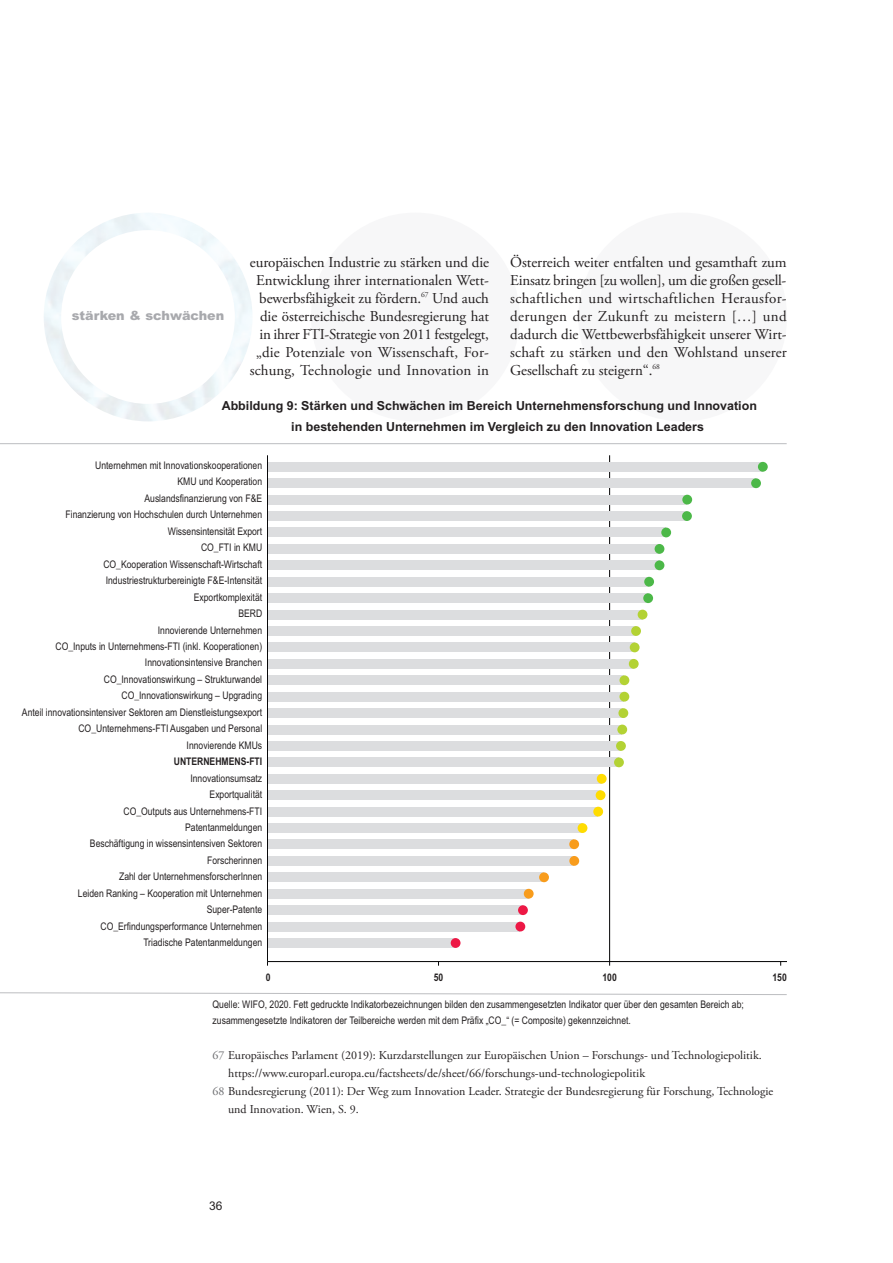
<style>
.page{position:relative;width:893px;height:1263px;background:#fff}
.page>*{position:absolute;margin:0;border:0;box-sizing:border-box;transform-origin:0 0}
.t1{font:15px/18px "Adobe Garamond Pro";letter-spacing:-.005em;color:#231f20;text-align:right}
.t2{font:900 12.75px "Arial";color:#a8a9ad}
.t3{font:700 12.45px/20.5px "Arial";color:#231f20}
.t4{font:12px "Adobe Garamond Pro";color:#231f20}
.t5{font:12px "Arial";color:#231f20}
.t6{font:10.5px/16.5px "Arial Narrow";color:#231f20;text-align:right}
.t7{font:700 10.5px "Arial Narrow";color:#231f20}
.s1{color:#6c6d70}
</style>
<div class="page">
<div style="left:311px;top:213px;width:209px;height:208px;background:#f7f7f8;border-radius:50%"></div>
<div style="left:578px;top:213px;width:209px;height:208px;background:#f7f7f8;border-radius:50%"></div>
<hr style="left:609px;top:455px;width:1px;height:506px;background:#000002">
<div style="left:267px;top:938px;width:189px;height:10px;background:#dcdddf"></div>
<div style="left:267px;top:922px;width:253px;height:9px;background:#dcdddf"></div>
<div style="left:267px;top:905px;width:256px;height:10px;background:#dcdddf"></div>
<div style="left:267px;top:889px;width:262px;height:10px;background:#dcdddf"></div>
<div style="left:267px;top:872px;width:277px;height:10px;background:#dcdddf"></div>
<div style="left:267px;top:856px;width:307px;height:10px;background:#dcdddf"></div>
<div style="left:267px;top:839px;width:307px;height:10px;background:#dcdddf"></div>
<div style="left:267px;top:823px;width:315px;height:10px;background:#dcdddf"></div>
<div style="left:267px;top:807px;width:331px;height:9px;background:#dcdddf"></div>
<div style="left:267px;top:790px;width:334px;height:10px;background:#dcdddf"></div>
<div style="left:267px;top:774px;width:335px;height:10px;background:#dcdddf"></div>
<div style="left:267px;top:757px;width:352px;height:10px;background:#dcdddf"></div>
<div style="left:267px;top:741px;width:354px;height:10px;background:#dcdddf"></div>
<div style="left:267px;top:725px;width:355px;height:9px;background:#dcdddf"></div>
<div style="left:267px;top:708px;width:356px;height:10px;background:#dcdddf"></div>
<div style="left:267px;top:692px;width:357px;height:10px;background:#dcdddf"></div>
<div style="left:267px;top:675px;width:357px;height:10px;background:#dcdddf"></div>
<div style="left:267px;top:659px;width:367px;height:10px;background:#dcdddf"></div>
<div style="left:267px;top:642px;width:368px;height:10px;background:#dcdddf"></div>
<div style="left:267px;top:626px;width:369px;height:10px;background:#dcdddf"></div>
<div style="left:267px;top:610px;width:376px;height:9px;background:#dcdddf"></div>
<div style="left:267px;top:593px;width:381px;height:10px;background:#dcdddf"></div>
<div style="left:267px;top:577px;width:382px;height:10px;background:#dcdddf"></div>
<div style="left:267px;top:560px;width:392px;height:10px;background:#dcdddf"></div>
<div style="left:267px;top:544px;width:393px;height:10px;background:#dcdddf"></div>
<div style="left:267px;top:528px;width:399px;height:9px;background:#dcdddf"></div>
<div style="left:267px;top:511px;width:420px;height:10px;background:#dcdddf"></div>
<div style="left:267px;top:495px;width:420px;height:9px;background:#dcdddf"></div>
<div style="left:267px;top:478px;width:489px;height:10px;background:#dcdddf"></div>
<div style="left:267px;top:462px;width:496px;height:10px;background:#dcdddf"></div>
<hr style="left:267px;top:961px;width:520px;height:1px;background:#000002">
<hr style="left:267px;top:455px;width:1px;height:506px;background:#000002">
<div style="left:451px;top:938px;width:9px;height:10px;background:#ed1845;border-radius:50%"></div>
<div style="left:515px;top:922px;width:10px;height:9px;background:#ed1845;border-radius:50%"></div>
<div style="left:518px;top:905px;width:10px;height:10px;background:#ed1845;border-radius:50%"></div>
<div style="left:524px;top:889px;width:10px;height:10px;background:#f89c1c;border-radius:50%"></div>
<div style="left:539px;top:872px;width:10px;height:10px;background:#f89c1c;border-radius:50%"></div>
<div style="left:569px;top:856px;width:10px;height:10px;background:#f89c1c;border-radius:50%"></div>
<div style="left:569px;top:839px;width:10px;height:10px;background:#f89c1c;border-radius:50%"></div>
<div style="left:578px;top:823px;width:9px;height:10px;background:#ffdc01;border-radius:50%"></div>
<div style="left:593px;top:807px;width:10px;height:9px;background:#ffdc01;border-radius:50%"></div>
<div style="left:596px;top:790px;width:9px;height:10px;background:#ffdc01;border-radius:50%"></div>
<div style="left:597px;top:774px;width:10px;height:10px;background:#ffdc01;border-radius:50%"></div>
<div style="left:614px;top:757px;width:10px;height:10px;background:#b3d234;border-radius:50%"></div>
<div style="left:616px;top:741px;width:10px;height:10px;background:#b3d234;border-radius:50%"></div>
<div style="left:617px;top:725px;width:10px;height:9px;background:#b3d234;border-radius:50%"></div>
<div style="left:618px;top:708px;width:10px;height:10px;background:#b3d234;border-radius:50%"></div>
<div style="left:619px;top:692px;width:10px;height:10px;background:#b3d234;border-radius:50%"></div>
<div style="left:619px;top:675px;width:10px;height:10px;background:#b3d234;border-radius:50%"></div>
<div style="left:629px;top:659px;width:10px;height:10px;background:#b3d234;border-radius:50%"></div>
<div style="left:630px;top:642px;width:10px;height:10px;background:#b3d234;border-radius:50%"></div>
<div style="left:631px;top:626px;width:10px;height:10px;background:#b3d234;border-radius:50%"></div>
<div style="left:638px;top:610px;width:9px;height:9px;background:#b3d234;border-radius:50%"></div>
<div style="left:643px;top:593px;width:10px;height:10px;background:#4cb848;border-radius:50%"></div>
<div style="left:644px;top:577px;width:10px;height:10px;background:#4cb848;border-radius:50%"></div>
<div style="left:655px;top:560px;width:9px;height:10px;background:#4cb848;border-radius:50%"></div>
<div style="left:655px;top:544px;width:9px;height:10px;background:#4cb848;border-radius:50%"></div>
<div style="left:661px;top:528px;width:10px;height:9px;background:#4cb848;border-radius:50%"></div>
<div style="left:682px;top:511px;width:10px;height:10px;background:#4cb848;border-radius:50%"></div>
<div style="left:682px;top:495px;width:10px;height:9px;background:#4cb848;border-radius:50%"></div>
<div style="left:751px;top:478px;width:10px;height:10px;background:#4cb848;border-radius:50%"></div>
<div style="left:758px;top:462px;width:10px;height:10px;background:#4cb848;border-radius:50%"></div>
<svg style="left:0;top:992px;width:787px;height:3px"></svg>
<hr style="left:0;top:443px;width:787px;height:1px;background:#bcbdc0">
<p class="t2" style="left:72px;top:308px;width:154px">stärken &amp; schwächen</p>
<p class="t1" style="left:250px;top:254px;width:241px">europäischen Industrie zu stärken und die Entwicklung ihrer internationalen Wett&shy;bewerbsfähigkeit zu fördern.<sup>67</sup> Und auch die österreichische Bundesregierung hat in ihrer FTI-Strategie von 2011 festgelegt, „die Potenziale von Wissenschaft, For&shy;schung, Technologie und Innovation in</p>
<p class="t1" style="left:510px;top:254px;width:278px;text-align:justify">Österreich weiter entfalten und gesamthaft zum Einsatz bringen [zu wollen], um die großen gesell&shy;schaftlichen und wirtschaftlichen Herausfor - derungen der Zukunft zu meistern […] und dadurch die Wettbewerbsfähigkeit unserer Wirt&shy;schaft zu stärken und den Wohlstand unserer Gesellschaft zu steigern“.<sup>68</sup></p>
<p class="t3" style="left:291px;top:396px;width:467px;text-indent:-70px">Abbildung 9: Stärken und Schwächen im Bereich Unternehmensforschung und Innovation in bestehenden Unternehmen im Vergleich zu den Innovation Leaders</p>
<p class="t6" style="left:22px;top:457px;width:242px">Unternehmen mit Innovationskooperationen<br>KMU und Kooperation<br>Auslandsfinanzierung von F&amp;E<br>Finanzierung von Hochschulen durch Unternehmen Wissensintensität Export<br>CO_FTI in KMU<br>CO_Kooperation Wissenschaft-Wirtschaft Industriestrukturbereinigte F&amp;E-Intensität<br>Exportkomplexität<br>BERD<br>Innovierende Unternehmen<br>CO_Inputs in Unternehmens-FTI (inkl. Kooperationen)<br>Innovationsintensive Branchen<br>CO_Innovationswirkung – Strukturwandel CO_Innovationswirkung – Upgrading<br>Anteil innovationsintensiver Sektoren am Dienstleistungsexport CO_Unternehmens-FTI Ausgaben und Personal<br>Innovierende KMUs</p>
<p class="t7" style="left:174px;top:755px;width:90px">UNTERNEHMENS-FTI</p>
<p class="t6" style="left:78px;top:770px;width:186px">Innovationsumsatz<br>Exportqualität<br>CO_Outputs aus Unternehmens-FTI<br>Patentanmeldungen<br>Beschäftigung in wissensintensiven Sektoren<br>Forscherinnen<br>Zahl der UnternehmensforscherInnen<br>Leiden Ranking – Kooperation mit Unternehmen<br>Super-Patente<br>CO_Erfindungsperformance Unternehmen<br>Triadische Patentanmeldungen</p>
<p class="t7" style="left:266px;top:971px;width:6px">0</p>
<p class="t7" style="left:434px;top:971px;width:11px">50</p>
<p class="t7" style="left:602px;top:971px;width:16px">100</p>
<p class="t7" style="left:772px;top:971px;width:16px">150</p>
<p class="t6" style="left:213px;top:996px;width:533px;text-align:left">Quelle: WIFO, 2020. Fett gedruckte Indikatorbezeichnungen bilden den zusammengesetzten Indikator quer über den gesamten Bereich ab; zusammengesetzte Indikatoren der Teilbereiche werden mit dem Präfix „CO_“ (= Composite) gekennzeichnet.</p>
<p class="t4" style="left:213px;top:1050px;width:551px"><span class="s1">67</span> Europäisches Parlament (2019): Kurzdarstellungen zur Europäischen Union – Forschungs- und Technologiepolitik.</p>
<p class="t4" style="left:228px;top:1068px;width:418px">https://www.europarl.europa.eu/factsheets/de/sheet/66/forschungs-und-technologiepolitik</p>
<p class="t4" style="left:213px;top:1086px;width:562px"><span class="s1">68</span> Bundesregierung (2011): Der Weg zum Innovation Leader. Strategie der Bundesregierung für Forschung, Technologie</p>
<p class="t4" style="left:228px;top:1104px;width:132px">und Innovation. Wien, S. 9.</p>
<p class="t5" style="left:209px;top:1199px;width:15px">36</p>
</div>
